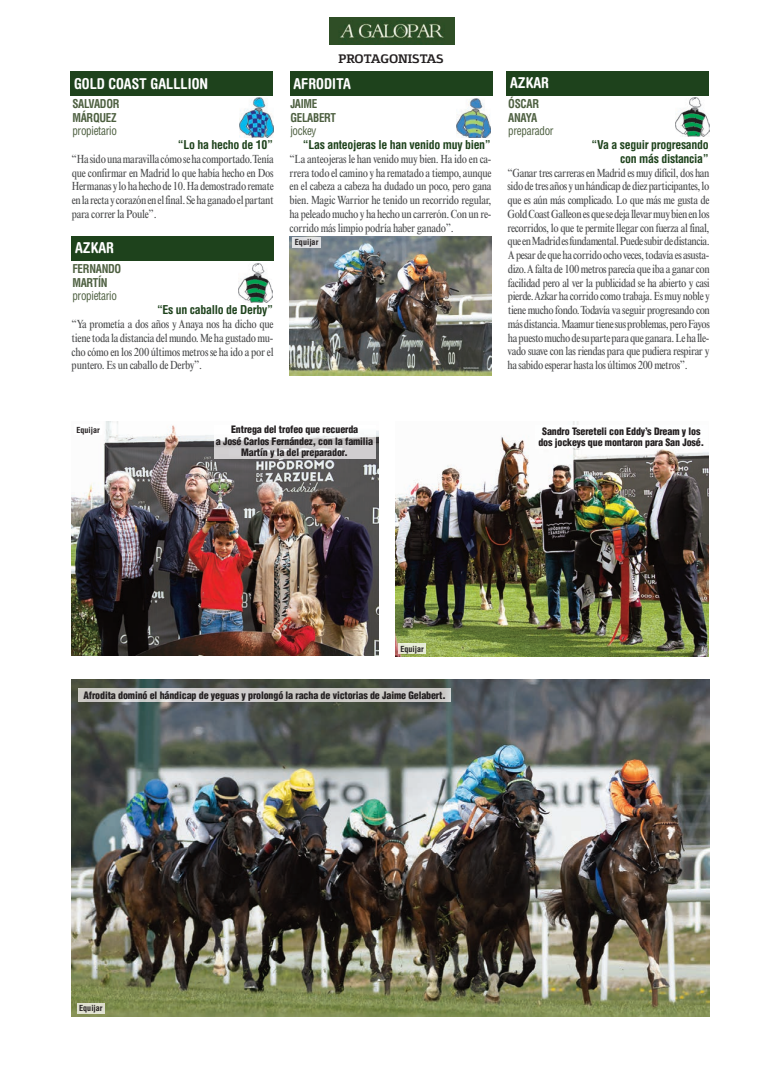
<style>
.page{position:relative;width:780px;height:1088px;background:#fff}
.page>*{position:absolute;margin:0;border:0;box-sizing:border-box;transform-origin:0 0}
.t1{font:700 condensed 15px "Helvetica Rounded LT Std";color:#fff}
.t2{font:700 12.5px "Bankinter Text";color:#231f20}
.t3{font:condensed 11.88px/13.8px "Times New Roman MT Std";letter-spacing:-.025em;color:#4b4c4d;text-align:justify}
.t4{font:700 condensed 11.88px/13.8px "Helvetica LT Std";letter-spacing:-.025em;color:#1e421c;text-align:right}
.t5{font:700 condensed 11.88px/13.8px "Helvetica LT Std";letter-spacing:-.025em;color:#4d5f40;scale:.93 1}
.t6{font:condensed 11.88px "Helvetica LT Std";letter-spacing:-.025em;color:#4d5f40;scale:.93 1}
.t7{font:900 condensed 10px/11.2px "Helvetica LT Std";letter-spacing:-.015em;color:#231f20;text-align:center}
.t8{font:700 condensed 8.12px "Helvetica LT Std";color:#231f20}
</style>
<div class="page">
<img style="left:290px;top:237px;width:201px;height:138px">
<div style="left:506px;top:71px;width:203px;height:25px;background:#1e421c"></div>
<img style="left:675px;top:97px;width:34px;height:39px">
<img style="left:239px;top:98px;width:34px;height:39px">
<img style="left:330px;top:18px;width:125px;height:26px">
<div style="left:71px;top:71px;width:202px;height:25px;background:#1e421c"></div>
<img style="left:293px;top:238px;width:27px;height:10px">
<img style="left:72px;top:679px;width:637px;height:338px">
<img style="left:71px;top:421px;width:307px;height:234px">
<img style="left:79px;top:689px;width:372px;height:13px">
<img style="left:214px;top:425px;width:161px;height:34px">
<div style="left:72px;top:236px;width:202px;height:25px;background:#1e421c"></div>
<img style="left:238px;top:263px;width:34px;height:39px">
<img style="left:77px;top:1003px;width:28px;height:10px">
<img style="left:74px;top:425px;width:28px;height:10px">
<div style="left:290px;top:71px;width:202px;height:25px;background:#1e421c"></div>
<img style="left:456px;top:99px;width:34px;height:39px">
<img style="left:395px;top:421px;width:313px;height:235px">
<img style="left:535px;top:425px;width:172px;height:24px">
<img style="left:398px;top:644px;width:28px;height:10px">
<p class="t1" style="left:74px;top:78px;width:135px">GOLD COAST GALLLION</p>
<p class="t5" style="left:72px;top:98px;width:52px">SALVADOR<br>MÁRQUEZ</p>
<p class="t6" style="left:72px;top:127px;width:49px">propietario</p>
<p class="t4" style="left:178px;top:139px;width:96px">“Lo ha hecho de 10”</p>
<p class="t3" style="left:72px;top:153px;width:204px">“Ha sido una maravilla cómo se ha comportado. Tenía que confirmar en Madrid lo que había hecho en Dos Hermanas y lo ha hecho de 10. Ha demostrado remate en la recta y corazón en el final. Se ha ganado el partant para correr la Poule”.</p>
<p class="t1" style="left:75px;top:242px;width:40px">AZKAR</p>
<p class="t5" style="left:72px;top:263px;width:54px">FERNANDO<br>MARTÍN</p>
<p class="t6" style="left:72px;top:292px;width:49px">propietario</p>
<p class="t4" style="left:157px;top:304px;width:117px">“Es un caballo de Derby”</p>
<p class="t3" style="left:72px;top:318px;width:203px">“Ya prometía a dos años y Anaya nos ha dicho que tiene toda la distancia del mundo. Me ha gustado mu&shy;cho cómo en los 200 últimos metros se ha ido a por el puntero. Es un caballo de Derby”.</p>
<p class="t2" style="left:338px;top:51px;width:107px">PROTAGONISTAS</p>
<p class="t1" style="left:293px;top:78px;width:59px">AFRODITA</p>
<p class="t5" style="left:290px;top:98px;width:51px">JAIME<br>GELABERT</p>
<p class="t6" style="left:290px;top:127px;width:30px">jockey</p>
<p class="t4" style="left:303px;top:139px;width:189px">“Las anteojeras le han venido muy bien”</p>
<p class="t3" style="left:289px;top:153px;width:203px">“La anteojeras le han venido muy bien. Ha ido en ca&shy;rrera todo el camino y ha rematado a tiempo, aunque en el cabeza a cabeza ha dudado un poco, pero gana bien. Magic Warrior he tenido un recorrido regular, ha peleado mucho y ha hecho un carrerón. Con un re&shy;corrido más limpio podría haber ganado”.</p>
<p class="t8" style="left:295px;top:239px;width:25px">Equijar</p>
<p class="t1" style="left:510px;top:77px;width:40px">AZKAR</p>
<p class="t5" style="left:508px;top:98px;width:35px">ÓSCAR<br>ANAYA</p>
<p class="t6" style="left:508px;top:127px;width:50px">preparador</p>
<p class="t4" style="left:591px;top:139px;width:119px">“Va a seguir progresando con más distancia”</p>
<p class="t3" style="left:507px;top:167px;width:204px">“Ganar tres carreras en Madrid es muy difícil, dos han sido de tres años y un hándicap de diez participantes, lo que es aún más complicado. Lo que más me gusta de Gold Coast Galleon es que se deja llevar muy bien en los recorridos, lo que te permite llegar con fuerza al final, que en Madrid es fundamental. Puede subir de distancia.<br>A pesar de que ha corrido ocho veces, todavía es asusta&shy;dizo. A falta de 100 metros parecía que iba a ganar con facilidad pero al ver la publicidad se ha abierto y casi pierde. Azkar ha corrido como trabaja. Es muy noble y tiene mucho fondo. Todavía va seguir progresando con más distancia. Maamur tiene sus problemas, pero Fayos ha puesto mucho de su parte para que ganara. Le ha lle&shy;vado suave con las riendas para que pudiera respirar y ha sabido esperar hasta los últimos 200 metros”.</p>
<p class="t8" style="left:76px;top:426px;width:25px">Equijar</p>
<p class="t7" style="left:216px;top:425px;width:159px">Entrega del trofeo que recuerda<br>a José Carlos Fernández, con la familia<br>Martín y la del preparador.</p>
<p class="t7" style="left:538px;top:426px;width:167px">Sandro Tsereteli con Eddy’s Dream y los dos jockeys que montaron para San José.</p>
<p class="t8" style="left:400px;top:645px;width:25px">Equijar</p>
<p class="t7" style="left:83px;top:690px;width:363px">Afrodita dominó el hándicap de yeguas y prolongó la racha de victorias de Jaime Gelabert.</p>
<p class="t8" style="left:79px;top:1005px;width:25px">Equijar</p>
</div>
